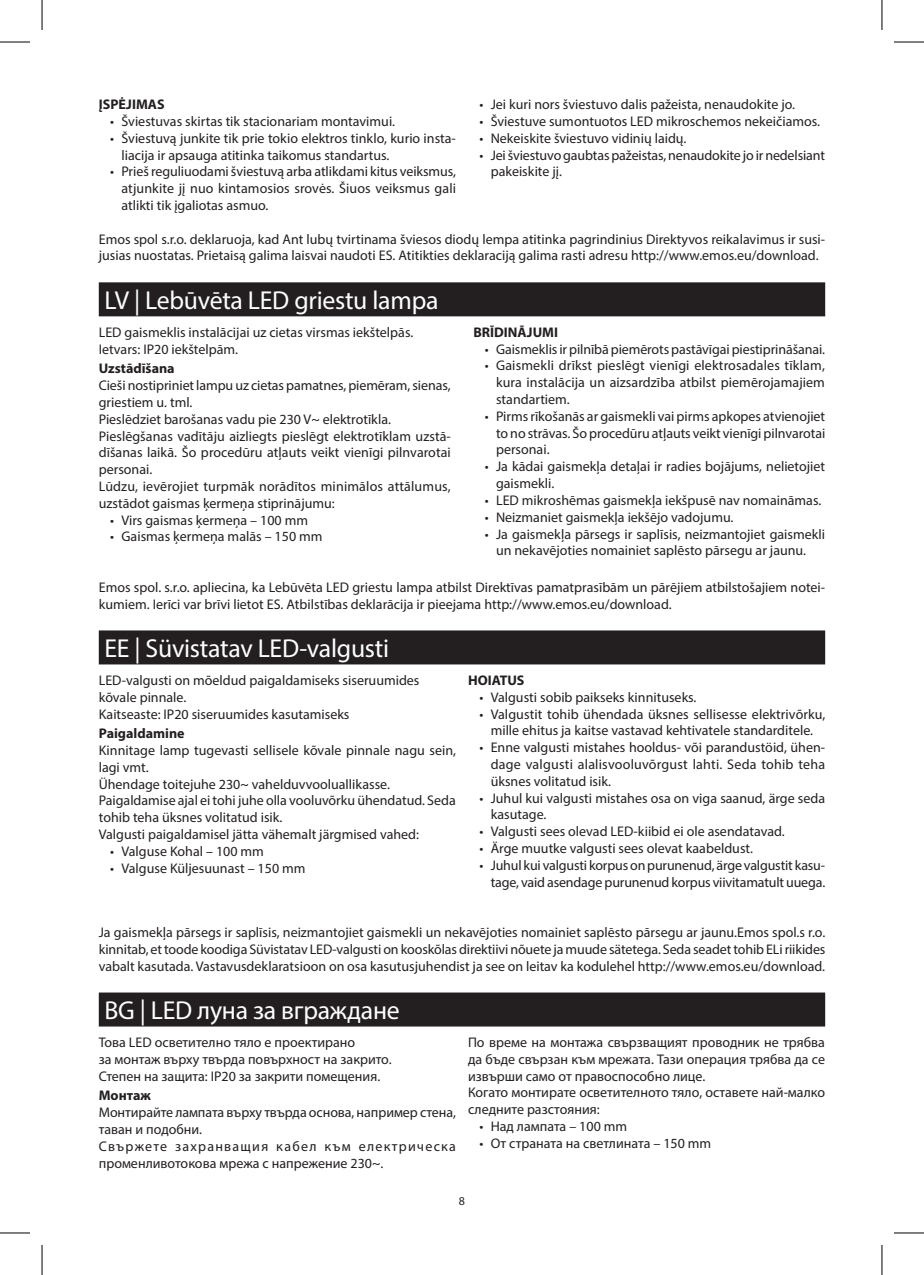
<style>
.page{position:relative;width:924px;height:1275px;background:#fff}
.page>*{position:absolute;margin:0;border:0;box-sizing:border-box;transform-origin:0 0}
.t1{font:26px "Myriad Pro";letter-spacing:-.01em;color:#fff}
.t2{font:14px/16.8px "Myriad Pro";color:#231f20}
.t3{font:700 14px "Myriad Pro";color:#231f20}
.t4{font:12px "Myriad Pro";color:#231f20}
</style>
<div class="page">
<div style="left:99px;top:282px;width:725px;height:34px;background:#231f20"></div>
<div style="left:99px;top:630px;width:725px;height:34px;background:#231f20"></div>
<div style="left:99px;top:992px;width:725px;height:34px;background:#231f20"></div>
<hr style="left:0;top:42px;width:30px;height:1px;background:#000">
<hr style="left:893px;top:42px;width:30px;height:1px;background:#000">
<hr style="left:0;top:1232px;width:30px;height:1px;background:#000">
<hr style="left:893px;top:1232px;width:30px;height:1px;background:#000">
<hr style="left:42px;top:0;width:1px;height:30px;background:#000">
<hr style="left:42px;top:1245px;width:1px;height:30px;background:#000">
<hr style="left:881px;top:0;width:1px;height:30px;background:#000">
<hr style="left:881px;top:1245px;width:1px;height:30px;background:#000">
<p class="t3" style="left:99px;top:95px;width:67px">ĮSPĖJIMAS</p>
<p class="t2" style="left:110px;top:113px;width:286px">• Šviestuvas skirtas tik stacionariam montavimui.</p>
<p class="t2" style="left:121px;top:129px;width:336px;text-indent:-11px">• Šviestuvą junkite tik prie tokio elektros tinklo, kurio insta&shy;liacija ir apsauga atitinka taikomus standartus.</p>
<p class="t2" style="left:121px;top:163px;width:336px;text-align:justify;text-indent:-11px">• Prieš reguliuodami šviestuvą arba atlikdami kitus veiksmus, atjunkite jį nuo kintamosios srovės. Šiuos veiksmus gali atlikti tik įgaliotas asmuo.</p>
<p class="t2" style="left:479px;top:96px;width:317px">• Jei kuri nors šviestuvo dalis pažeista, nenaudokite jo.</p>
<p class="t2" style="left:479px;top:113px;width:342px">• Šviestuve sumontuotos LED mikroschemos nekeičiamos.</p>
<p class="t2" style="left:479px;top:129px;width:208px">• Nekeiskite šviestuvo vidinių laidų.</p>
<p class="t2" style="left:490px;top:146px;width:335px;text-indent:-11px">• Jei šviestuvo gaubtas pažeistas, nenaudokite jo ir nedelsiant pakeiskite jį.</p>
<p class="t2" style="left:99px;top:230px;width:727px">Emos spol s.r.o. deklaruoja, kad Ant lubų tvirtinama šviesos diodų lempa atitinka pagrindinius Direktyvos reikalavimus ir susi&shy;jusias nuostatas. Prietaisą galima laisvai naudoti ES. Atitikties deklaraciją galima rasti adresu http://www.emos.eu/download.</p>
<h1 class="t1" style="left:104px;top:284px;width:335px">LV | Lebūvēta LED griestu lampa</h1>
<p class="t2" style="left:99px;top:323px;width:316px">LED gaismeklis instalācijai uz cietas virsmas iekštelpās.<br>Ietvars: IP20 iekštelpām.</p>
<p class="t3" style="left:99px;top:359px;width:77px">Uzstādīšana</p>
<p class="t2" style="left:99px;top:377px;width:353px">Cieši nostipriniet lampu uz cietas pamatnes, piemēram, sienas, griestiem u. tml.<br>Pieslēdziet barošanas vadu pie 230 V~ elektrotīkla.<br>Pieslēgšanas vadītāju aizliegts pieslēgt elektrotīklam uzstā&shy;dīšanas laikā. Šo procedūru atļauts veikt vienīgi pilnvarotai personai.<br>Lūdzu, ievērojiet turpmāk norādītos minimālos attālumus, uzstādot gaismas ķermeņa stiprinājumu:</p>
<p class="t2" style="left:110px;top:511px;width:199px">• Virs gaismas ķermeņa – 100 mm</p>
<p class="t2" style="left:110px;top:528px;width:214px">• Gaismas ķermeņa malās – 150 mm</p>
<p class="t3" style="left:473px;top:323px;width:86px">BRĪDINĀJUMI</p>
<p class="t2" style="left:484px;top:340px;width:342px">• Gaismeklis ir pilnībā piemērots pastāvīgai piestiprināšanai.</p>
<p class="t2" style="left:496px;top:357px;width:330px;text-align:justify;text-indent:-11px">• Gaismekli drīkst pieslēgt vienīgi elektrosadales tīklam, kura instalācija un aizsardzība atbilst piemērojamajiem standartiem.</p>
<p class="t2" style="left:496px;top:407px;width:330px;text-align:justify;text-indent:-11px">• Pirms rīkošanās ar gaismekli vai pirms apkopes atvienojiet to no strāvas. Šo procedūru atļauts veikt vienīgi pilnvarotai personai.</p>
<p class="t2" style="left:496px;top:458px;width:330px;text-indent:-11px">• Ja kādai gaismekļa detaļai ir radies bojājums, nelietojiet gaismekli.</p>
<p class="t2" style="left:484px;top:491px;width:338px">• LED mikroshēmas gaismekļa iekšpusē nav nomaināmas.</p>
<p class="t2" style="left:484px;top:508px;width:250px">• Neizmaniet gaismekļa iekšējo vadojumu.</p>
<p class="t2" style="left:484px;top:525px;width:342px;text-align:center">• Ja gaismekļa pārsegs ir saplīsis, neizmantojiet gaismekli un nekavējoties nomainiet saplēsto pārsegu ar jaunu.</p>
<p class="t2" style="left:99px;top:578px;width:727px">Emos spol. s.r.o. apliecina, ka Lebūvēta LED griestu lampa atbilst Direktīvas pamatprasībām un pārējiem atbilstošajiem notei&shy;kumiem. Ierīci var brīvi lietot ES. Atbilstības deklarācija ir pieejama http://www.emos.eu/download.</p>
<h1 class="t1" style="left:104px;top:632px;width:286px">EE | Süvistatav LED-valgusti</h1>
<p class="t2" style="left:99px;top:671px;width:322px">LED-valgusti on mõeldud paigaldamiseks siseruumides kõvale pinnale.<br>Kaitseaste: IP20 siseruumides kasutamiseks</p>
<p class="t3" style="left:99px;top:724px;width:87px">Paigaldamine</p>
<p class="t2" style="left:99px;top:741px;width:359px">Kinnitage lamp tugevasti sellisele kõvale pinnale nagu sein, lagi vmt.<br>Ühendage toitejuhe 230~ vahelduvvooluallikasse.<br>Paigaldamise ajal ei tohi juhe olla vooluvõrku ühendatud. Seda tohib teha üksnes volitatud isik.<br>Valgusti paigaldamisel jätta vähemalt järgmised vahed:</p>
<p class="t2" style="left:110px;top:842px;width:155px">• Valguse Kohal – 100 mm</p>
<p class="t2" style="left:110px;top:859px;width:197px">• Valguse Küljesuunast – 150 mm</p>
<p class="t3" style="left:468px;top:671px;width:58px">HOIATUS</p>
<p class="t2" style="left:479px;top:688px;width:218px">• Valgusti sobib paikseks kinnituseks.</p>
<p class="t2" style="left:479px;top:705px;width:347px;text-align:center">• Valgustit tohib ühendada üksnes sellisesse elektrivõrku, mille ehitus ja kaitse vastavad kehtivatele standarditele.</p>
<p class="t2" style="left:490px;top:739px;width:336px;text-align:justify;text-indent:-11px">• Enne valgusti mistahes hooldus- või parandustöid, ühen&shy;dage valgusti alalisvooluvõrgust lahti. Seda tohib teha üksnes volitatud isik.</p>
<p class="t2" style="left:490px;top:789px;width:336px;text-indent:-11px">• Juhul kui valgusti mistahes osa on viga saanud, ärge seda kasutage.</p>
<p class="t2" style="left:479px;top:823px;width:307px">• Valgusti sees olevad LED-kiibid ei ole asendatavad.</p>
<p class="t2" style="left:479px;top:839px;width:275px">• Ärge muutke valgusti sees olevat kaabeldust.</p>
<p class="t2" style="left:479px;top:856px;width:347px;text-align:right">• Juhul kui valgusti korpus on purunenud, ärge valgustit kasu&shy;tage, vaid asendage purunenud korpus viivitamatult uuega.</p>
<p class="t2" style="left:99px;top:923px;width:728px;text-align:justify">Ja gaismekļa pārsegs ir saplīsis, neizmantojiet gaismekli un nekavējoties nomainiet saplēsto pārsegu ar jaunu.Emos spol.s r.o. kinnitab, et toode koodiga Süvistatav LED-valgusti on kooskõlas direktiivi nõuete ja muude sätetega. Seda seadet tohib ELi riikides vabalt kasutada. Vastavusdeklaratsioon on osa kasutusjuhendist ja see on leitav ka kodulehel http://www.emos.eu/download.</p>
<h1 class="t1" style="left:104px;top:994px;width:297px">BG | LED луна за вграждане</h1>
<p class="t2" style="left:99px;top:1033px;width:294px">Това LED осветително тяло е проектирано<br>за монтаж върху твърда повърхност на закрито.<br>Степен на защита: IP20 за закрити помещения.</p>
<p class="t3" style="left:99px;top:1086px;width:53px">Монтаж</p>
<p class="t2" style="left:99px;top:1103px;width:358px">Монтирайте лампата върху твърда основа, например стена, таван и подобни.<br>Свържете захранващия кабел към електрическа променливотокова мрежа с напрежение 230~.</p>
<p class="t2" style="left:468px;top:1033px;width:358px">По време на монтажа свързващият проводник не трябва да бъде свързан към мрежата. Тази операция трябва да се извърши само от правоспособно лице.<br>Когато монтирате осветителното тяло, оставете най-малко следните разстояния:</p>
<p class="t2" style="left:479px;top:1117px;width:149px">• Над лампата – 100 mm</p>
<p class="t2" style="left:479px;top:1134px;width:233px">• От страната на светлината – 150 mm</p>
<p class="t4" style="left:458px;top:1193px;width:8px">8</p>
</div>
